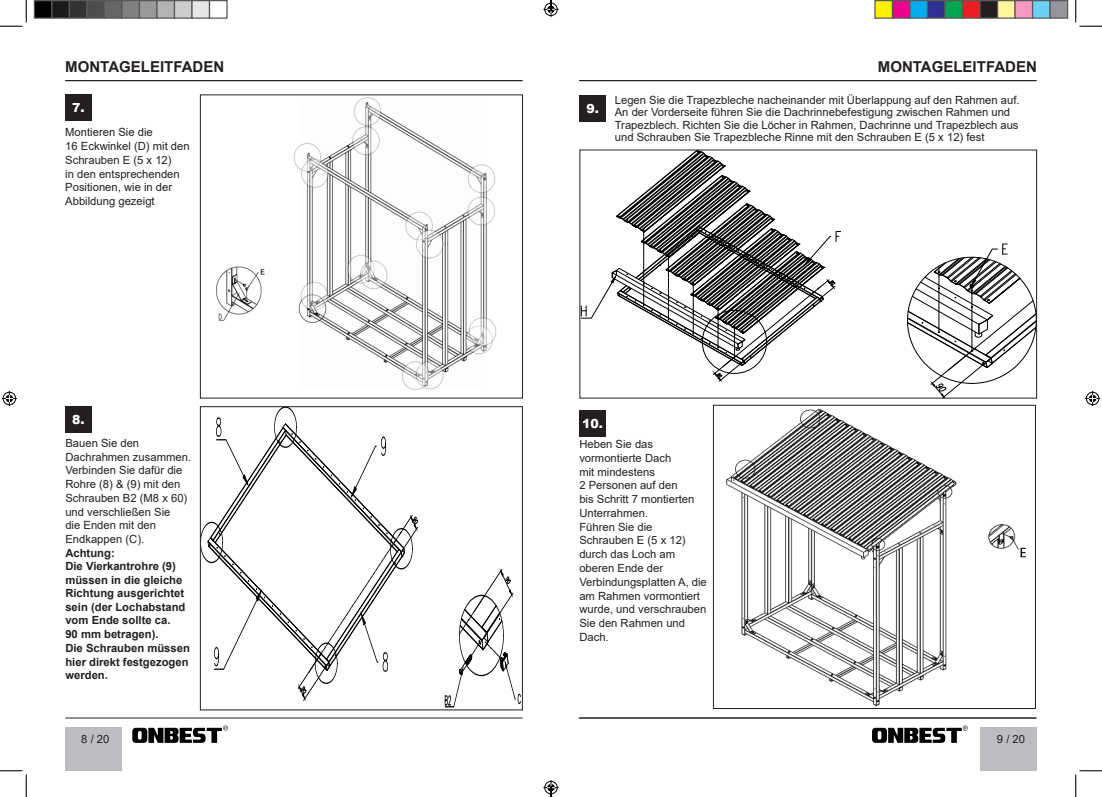
<style>
.page{position:relative;width:1102px;height:797px;background:#fff}
.page>*{position:absolute;margin:0;border:0;box-sizing:border-box;transform-origin:0 0}
.t1{font:700 15px "Arial";color:#231f20}
.t2{font:900 12.5px "Arial";color:#fff}
.t3{font:11.25px/13.8px "Arial";color:#231f20}
.t4{font:700 11.25px/13.5px "Arial";color:#231f20}
</style>
<div class="page">
<div style="left:979px;top:727px;width:57px;height:43px;background:#bcbdc0"></div>
<hr style="left:65px;top:717px;width:457px;height:1px;background:#231f20">
<div style="left:65px;top:727px;width:57px;height:43px;background:#bcbdc0"></div>
<svg style="left:132px;top:725px;width:96px;height:17px"></svg>
<hr style="left:578px;top:717px;width:457px;height:1px;background:#231f20">
<svg style="left:872px;top:725px;width:95px;height:17px"></svg>
<hr style="left:65px;top:80px;width:457px;height:1px;background:#231f20">
<hr style="left:579px;top:717px;width:457px;height:1px;background:#231f20">
<hr style="left:579px;top:80px;width:457px;height:1px;background:#231f20">
<img style="left:216px;top:97px;width:281px;height:293px">
<div style="left:200px;top:94px;width:323px;height:304px;border:1px solid #231f20"></div>
<div style="left:65px;top:94px;width:27px;height:27px;background:#231f20"></div>
<div style="left:274px;top:407px;width:23px;height:40px;border:1px solid #000;border-radius:50%"></div>
<svg style="left:207px;top:417px;width:211px;height:284px"></svg>
<svg style="left:444px;top:568px;width:76px;height:139px"></svg>
<div style="left:200px;top:406px;width:322px;height:304px;border:1px solid #231f20"></div>
<div style="left:65px;top:406px;width:26px;height:27px;background:#231f20"></div>
<svg style="left:581px;top:152px;width:259px;height:229px"></svg>
<svg style="left:907px;top:243px;width:127px;height:153px"></svg>
<div style="left:579px;top:95px;width:26px;height:27px;background:#231f20"></div>
<img style="left:726px;top:408px;width:300px;height:298px">
<div style="left:713px;top:405px;width:322px;height:304px;border:1px solid #231f20"></div>
<div style="left:579px;top:410px;width:26px;height:26px;background:#231f20"></div>
<svg style="left:0;top:0;width:27px;height:27px"></svg>
<svg style="left:0;top:770px;width:27px;height:27px"></svg>
<svg style="left:1075px;top:0;width:26px;height:27px"></svg>
<svg style="left:1075px;top:770px;width:26px;height:27px"></svg>
<svg style="left:2px;top:391px;width:15px;height:15px"></svg>
<svg style="left:1085px;top:391px;width:14px;height:15px"></svg>
<div style="left:34px;top:1px;width:18px;height:17px;background:#000"></div>
<div style="left:34px;top:0;width:18px;height:19px;border:1px solid #595959"></div>
<div style="left:52px;top:1px;width:17px;height:17px;background:#1a1a1a"></div>
<div style="left:51px;top:0;width:19px;height:19px;border:1px solid #595959"></div>
<div style="left:69px;top:1px;width:18px;height:17px;background:#333"></div>
<div style="left:69px;top:0;width:19px;height:19px;border:1px solid #595959"></div>
<div style="left:87px;top:1px;width:17px;height:17px;background:#4d4d4d"></div>
<div style="left:86px;top:0;width:19px;height:19px;border:1px solid #595959"></div>
<div style="left:104px;top:1px;width:18px;height:17px;background:#666"></div>
<div style="left:104px;top:0;width:18px;height:19px;border:1px solid #595959"></div>
<div style="left:122px;top:1px;width:17px;height:17px;background:#808080"></div>
<div style="left:121px;top:0;width:19px;height:19px;border:1px solid #595959"></div>
<div style="left:139px;top:1px;width:18px;height:17px;background:#999"></div>
<div style="left:139px;top:0;width:19px;height:19px;border:1px solid #595959"></div>
<div style="left:157px;top:1px;width:17px;height:17px;background:#b3b3b3"></div>
<div style="left:156px;top:0;width:19px;height:19px;border:1px solid #595959"></div>
<div style="left:174px;top:1px;width:18px;height:17px;background:#ccc"></div>
<div style="left:174px;top:0;width:18px;height:19px;border:1px solid #595959"></div>
<div style="left:192px;top:1px;width:17px;height:17px;background:#e6e6e6"></div>
<div style="left:191px;top:0;width:19px;height:19px;border:1px solid #595959"></div>
<div style="left:209px;top:0;width:19px;height:19px;border:1px solid #595959"></div>
<div style="left:874px;top:1px;width:18px;height:17px;background:#fff101"></div>
<div style="left:874px;top:0;width:19px;height:19px;border:1px solid #595959"></div>
<div style="left:892px;top:1px;width:17px;height:17px;background:#ed028c"></div>
<div style="left:891px;top:0;width:19px;height:19px;border:1px solid #595959"></div>
<div style="left:909px;top:1px;width:18px;height:17px;background:#00aeef"></div>
<div style="left:909px;top:0;width:19px;height:19px;border:1px solid #595959"></div>
<div style="left:927px;top:1px;width:17px;height:17px;background:#2e3092"></div>
<div style="left:926px;top:0;width:19px;height:19px;border:1px solid #595959"></div>
<div style="left:944px;top:1px;width:18px;height:17px;background:#00a54f"></div>
<div style="left:944px;top:0;width:19px;height:19px;border:1px solid #595959"></div>
<div style="left:962px;top:1px;width:17px;height:17px;background:#ee1d23"></div>
<div style="left:961px;top:0;width:19px;height:19px;border:1px solid #595959"></div>
<div style="left:979px;top:1px;width:18px;height:17px;background:#231f20"></div>
<div style="left:979px;top:0;width:19px;height:19px;border:1px solid #595959"></div>
<div style="left:997px;top:1px;width:17px;height:17px;background:#fff79a"></div>
<div style="left:996px;top:0;width:19px;height:19px;border:1px solid #595959"></div>
<div style="left:1014px;top:1px;width:18px;height:17px;background:#f499c2"></div>
<div style="left:1014px;top:0;width:19px;height:19px;border:1px solid #595959"></div>
<div style="left:1032px;top:1px;width:17px;height:17px;background:#6bcff6"></div>
<div style="left:1031px;top:0;width:19px;height:19px;border:1px solid #595959"></div>
<div style="left:1049px;top:1px;width:18px;height:17px;background:#939598"></div>
<div style="left:1049px;top:0;width:19px;height:19px;border:1px solid #595959"></div>
<svg style="left:543px;top:0;width:15px;height:17px"></svg>
<svg style="left:543px;top:780px;width:15px;height:17px"></svg>
<p class="t1" style="left:65px;top:56px;width:160px">MONTAGELEITFADEN</p>
<p class="t1" style="left:877px;top:56px;width:160px">MONTAGELEITFADEN</p>
<p class="t2" style="left:72px;top:99px;width:14px">7.</p>
<p class="t3" style="left:65px;top:125px;width:126px">Montieren Sie die<br>16 Eckwinkel (D) mit den<br>Schrauben E (5 x 12)<br>in den entsprechenden<br>Positionen, wie in der<br>Abbildung gezeigt</p>
<p class="t2" style="left:586px;top:99px;width:14px">9.</p>
<p class="t3" style="left:614px;top:93px;width:406px;line-height:12.5px">Legen Sie die Trapezbleche nacheinander mit Überlappung auf den Rahmen auf.<br>An der Vorderseite führen Sie die Dachrinnebefestigung zwischen Rahmen und Trapezblech. Richten Sie die Löcher in Rahmen, Dachrinne und Trapezblech aus und Schrauben Sie Trapezbleche Rinne mit den Schrauben E (5 x 12) fest</p>
<p class="t2" style="left:72px;top:410px;width:14px">8.</p>
<p class="t3" style="left:65px;top:436px;width:127px">Bauen Sie den<br>Dachrahmen zusammen.<br>Verbinden Sie dafür die<br>Rohre (8) &amp; (9) mit den<br>Schrauben B2 (M8 x 60) und verschließen Sie<br>die Enden mit den<br>Endkappen (C).</p>
<p class="t4" style="left:65px;top:546px;width:51px">Achtung:</p>
<p class="t4" style="left:65px;top:559px;width:122px">Die Vierkantrohre (9) müssen in die gleiche<br>Richtung ausgerichtet sein (der Lochabstand vom Ende sollte ca.<br>90 mm betragen).</p>
<p class="t4" style="left:65px;top:641px;width:126px;text-align:justify">Die Schrauben müssen hier direkt festgezogen werden.</p>
<p class="t2" style="left:582px;top:414px;width:22px">10.</p>
<p class="t3" style="left:579px;top:437px;width:117px">Heben Sie das vormontierte Dach<br>mit mindestens<br>2 Personen auf den bis Schritt 7 montierten<br>Unterrahmen.</p>
<p class="t3" style="left:579px;top:520px;width:129px">Führen Sie die<br>Schrauben E (5 x 12) durch das Loch am oberen Ende der<br>Verbindungsplatten A, die am Rahmen vormontiert wurde, und verschrauben<br>Sie den Rahmen und<br>Dach.</p>
<p class="t3" style="left:81px;top:732px;width:30px">8 / 20</p>
<p class="t3" style="left:996px;top:732px;width:30px">9 / 20</p>
</div>
